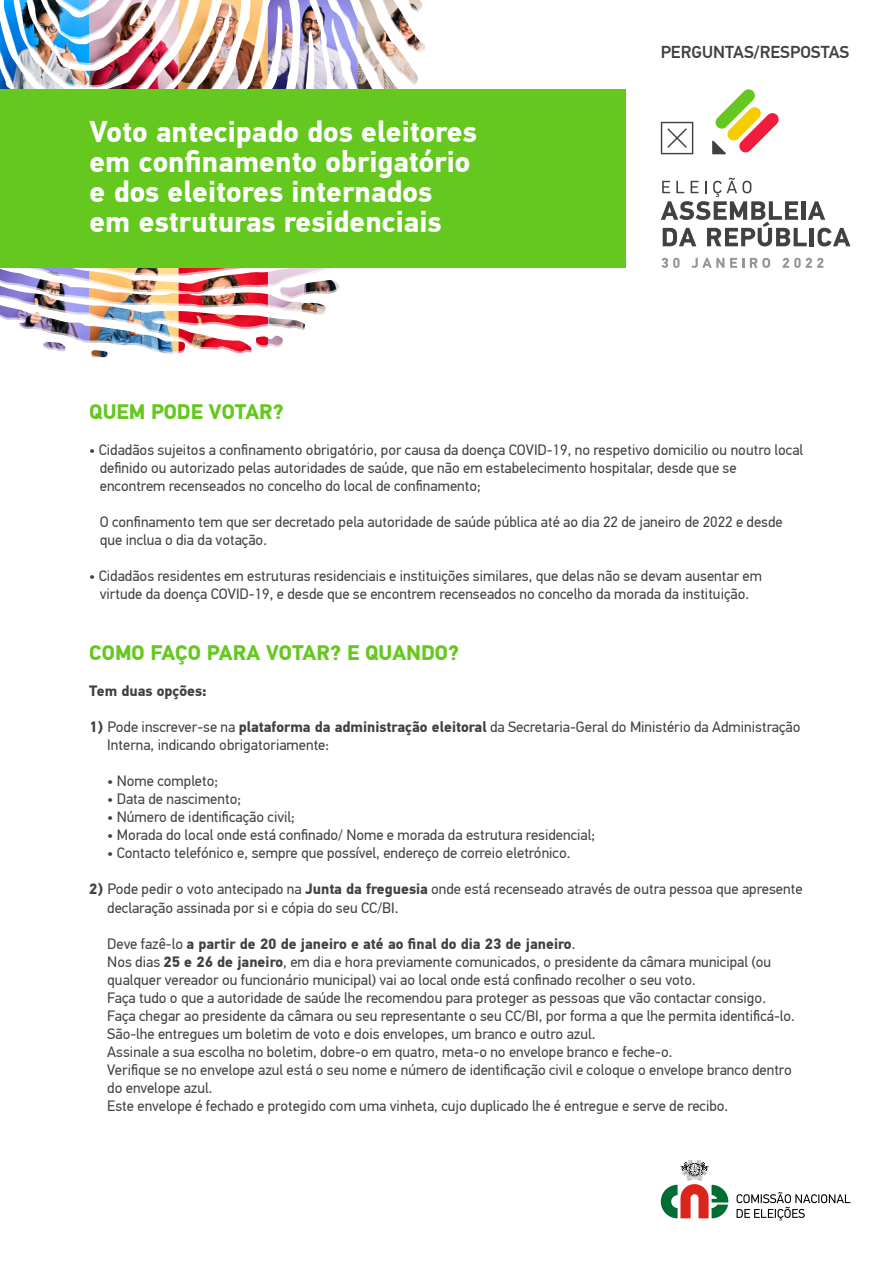
<style>
.page{position:relative;width:893px;height:1263px;background:#fff}
.page>*{position:absolute;margin:0;border:0;box-sizing:border-box;transform-origin:0 0}
.t1{font:700 30px/30px "PF Din Text Pro";color:#fff}
.t2{font:700 21px "PF Din Text Pro";color:#64c81e}
.t3{font:500 17.25px "PF Din Text Pro";color:#414141}
.t4{font:15px/18px "PF Din Text Pro";color:#414141}
.t5{font:700 15px "PF Din Text Pro";color:#414141}
.s1{font-weight:700}
</style>
<div class="page">
<img style="left:0;top:0;width:425px;height:89px">
<img style="left:47px;top:349px;width:19px;height:3px">
<img style="left:89px;top:268px;width:90px;height:90px">
<img style="left:0;top:268px;width:89px;height:81px">
<img style="left:268px;top:268px;width:71px;height:78px">
<img style="left:179px;top:268px;width:89px;height:84px">
<svg style="left:661px;top:178px;width:189px;height:68px"></svg>
<svg style="left:661px;top:258px;width:18px;height:10px"></svg>
<svg style="left:691px;top:258px;width:33px;height:10px"></svg>
<svg style="left:730px;top:258px;width:14px;height:10px"></svg>
<svg style="left:750px;top:258px;width:20px;height:10px"></svg>
<svg style="left:783px;top:258px;width:40px;height:10px"></svg>
<svg style="left:712px;top:89px;width:67px;height:65px"></svg>
<svg style="left:661px;top:122px;width:32px;height:32px"></svg>
<div style="left:0;top:89px;width:625px;height:179px;background:#64c81e"></div>
<svg style="left:661px;top:1160px;width:67px;height:58px"></svg>
<svg style="left:737px;top:1192px;width:113px;height:28px"></svg>
<h1 class="t1" style="left:89px;top:117px;width:389px">Voto antecipado dos eleitores em confinamento obrigatório e dos eleitores internados em estruturas residenciais</h1>
<p class="t3" style="left:661px;top:42px;width:190px">PERGUNTAS/RESPOSTAS</p>
<h2 class="t2" style="left:89px;top:399px;width:196px">QUEM PODE VOTAR?</h2>
<p class="t4" style="left:100px;top:441px;width:705px;text-indent:-10px">• Cidadãos sujeitos a confinamento obrigatório, por causa da doença COVID-19, no respetivo domicilio ou noutro local definido ou autorizado pelas autoridades de saúde, que não em estabelecimento hospitalar, desde que se encontrem recenseados no concelho do local de confinamento;</p>
<p class="t4" style="left:100px;top:513px;width:684px">O confinamento tem que ser decretado pela autoridade de saúde pública até ao dia 22 de janeiro de 2022 e desde que inclua o dia da votação.</p>
<p class="t4" style="left:89px;top:567px;width:674px;text-align:center">• Cidadãos residentes em estruturas residenciais e instituições similares, que delas não se devam ausentar em virtude da doença COVID-19, e desde que se encontrem recenseados no concelho da morada da instituição.</p>
<h2 class="t2" style="left:89px;top:640px;width:371px">COMO FAÇO PARA VOTAR? E QUANDO?</h2>
<p class="t5" style="left:89px;top:682px;width:119px">Tem duas opções:</p>
<p class="t4" style="left:107px;top:718px;width:695px;text-indent:-18px"><span class="s1">1)</span> Pode inscrever-se na <span class="s1">plataforma da administração eleitoral</span> da Secretaria-Geral do Ministério da Administração<br>Interna, indicando obrigatoriamente:</p>
<p class="t4" style="left:107px;top:772px;width:112px">• Nome completo;</p>
<p class="t4" style="left:107px;top:790px;width:135px">• Data de nascimento;</p>
<p class="t4" style="left:107px;top:808px;width:189px">• Número de identificação civil;</p>
<p class="t4" style="left:107px;top:826px;width:489px">• Morada do local onde está confinado/ Nome e morada da estrutura residencial;</p>
<p class="t4" style="left:107px;top:844px;width:465px">• Contacto telefónico e, sempre que possível, endereço de correio eletrónico.</p>
<p class="t4" style="left:107px;top:880px;width:697px;text-indent:-18px"><span class="s1">2)</span> Pode pedir o voto antecipado na <span class="s1">Junta da freguesia</span> onde está recenseado através de outra pessoa que apresente declaração assinada por si e cópia do seu CC/BI.</p>
<p class="t4" style="left:107px;top:934px;width:689px">Deve fazê-lo <span class="s1">a partir de 20 de janeiro e até ao final do dia 23 de janeiro</span>.<br>Nos dias <span class="s1">25 e 26 de janeiro</span>, em dia e hora previamente comunicados, o presidente da câmara municipal (ou qualquer vereador ou funcionário municipal) vai ao local onde está confinado recolher o seu voto.<br>Faça tudo o que a autoridade de saúde lhe recomendou para proteger as pessoas que vão contactar consigo.<br>Faça chegar ao presidente da câmara ou seu representante o seu CC/BI, por forma a que lhe permita identificá-lo.<br>São-lhe entregues um boletim de voto e dois envelopes, um branco e outro azul.<br>Assinale a sua escolha no boletim, dobre-o em quatro, meta-o no envelope branco e feche-o.<br>Verifique se no envelope azul está o seu nome e número de identificação civil e coloque o envelope branco dentro do envelope azul.<br>Este envelope é fechado e protegido com uma vinheta, cujo duplicado lhe é entregue e serve de recibo.</p>
</div>
